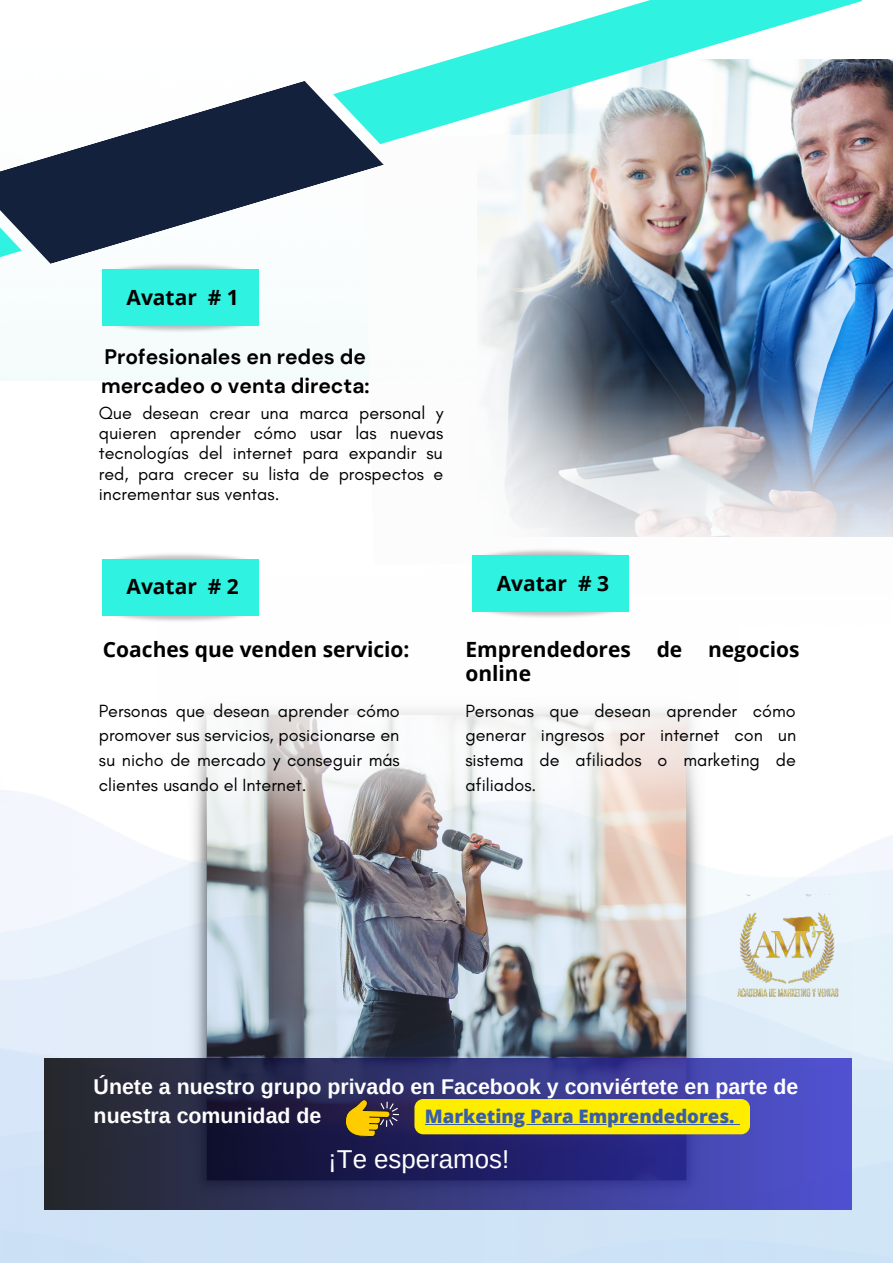
<style>
.page{position:relative;width:893px;height:1264px;background:#fff}
.page>*{position:absolute;margin:0;border:0;box-sizing:border-box;transform-origin:0 0}
.t1{font:25.8px "Arimo";color:#fff}
.t2{font:700 21.3px/29.2px "Arimo";color:#fff}
.t3{font:700 21px/23.5px "Open Sans";color:#000}
.t4{font:700 21px/29.2px "DM Sans";color:#000}
.t5{font:800 18.6px "Open Sans";color:#3a5daa}
.t6{font:18px/24.8px "Glacial Indifference";color:#000;text-align:justify}
</style>
<div class="page">
<img style="left:0;top:365px;width:284px;height:460px">
<img style="left:112px;top:311px;width:147px;height:22px">
<div style="left:102px;top:269px;width:156px;height:57px;background:#2ff3e0"></div>
<img style="left:156px;top:578px;width:543px;height:247px">
<img style="left:654px;top:59px;width:238px;height:285px">
<img style="left:419px;top:344px;width:473px;height:281px">
<img style="left:364px;top:153px;width:290px;height:412px">
<svg style="left:383px;top:0;width:479px;height:153px"></svg>
<svg style="left:0;top:79px;width:383px;height:199px"></svg>
<img style="left:0;top:825px;width:892px;height:437px">
<svg style="left:44px;top:1058px;width:807px;height:151px"></svg>
<div style="left:414px;top:1098px;width:336px;height:36px;background:#ffed00;border-radius:9px"></div>
<hr style="left:425px;top:1124px;width:309px;height:1px;background:#3a5daa">
<svg style="left:344px;top:1097px;width:55px;height:40px"></svg>
<img style="left:99px;top:601px;width:163px;height:24px">
<img style="left:99px;top:550px;width:163px;height:24px">
<div style="left:102px;top:559px;width:156px;height:57px;background:#2ff3e0"></div>
<img style="left:469px;top:597px;width:163px;height:24px">
<img style="left:469px;top:546px;width:163px;height:24px">
<div style="left:472px;top:555px;width:156px;height:57px;background:#2ff3e0"></div>
<p class="t3" style="left:126px;top:285px;width:114px">Avatar # 1</p>
<p class="t4" style="left:101px;top:342px;width:270px">Profesionales en redes de mercadeo o venta directa:</p>
<p class="t6" style="left:99px;top:402px;width:346px;line-height:20.2px">Que desean crear una marca personal y quieren aprender cómo usar las nuevas tecnologías del internet para expandir su red, para crecer su lista de prospectos e incrementar sus ventas.</p>
<p class="t3" style="left:126px;top:574px;width:114px">Avatar # 2</p>
<p class="t3" style="left:496px;top:570px;width:114px">Avatar # 3</p>
<p class="t3" style="left:103px;top:636px;width:308px">Coaches que venden servicio:</p>
<p class="t6" style="left:99px;top:697px;width:302px">Personas que desean aprender cómo promover sus servicios, posicionarse en su nicho de mercado y conseguir más clientes usando el Internet.</p>
<p class="t3" style="left:465px;top:637px;width:336px">Emprendedores de negocios online</p>
<p class="t6" style="left:465px;top:697px;width:332px">Personas que desean aprender cómo generar ingresos por internet con un sistema de afiliados o marketing de afiliados.</p>
<p class="t2" style="left:94px;top:1071px;width:706px">Únete a nuestro grupo privado en Facebook y conviértete en parte de nuestra comunidad de</p>
<p class="t5" style="left:425px;top:1103px;width:311px">Marketing Para Emprendedores.</p>
<h1 class="t1" style="left:328px;top:1144px;width:182px">¡Te esperamos!</h1>
</div>
